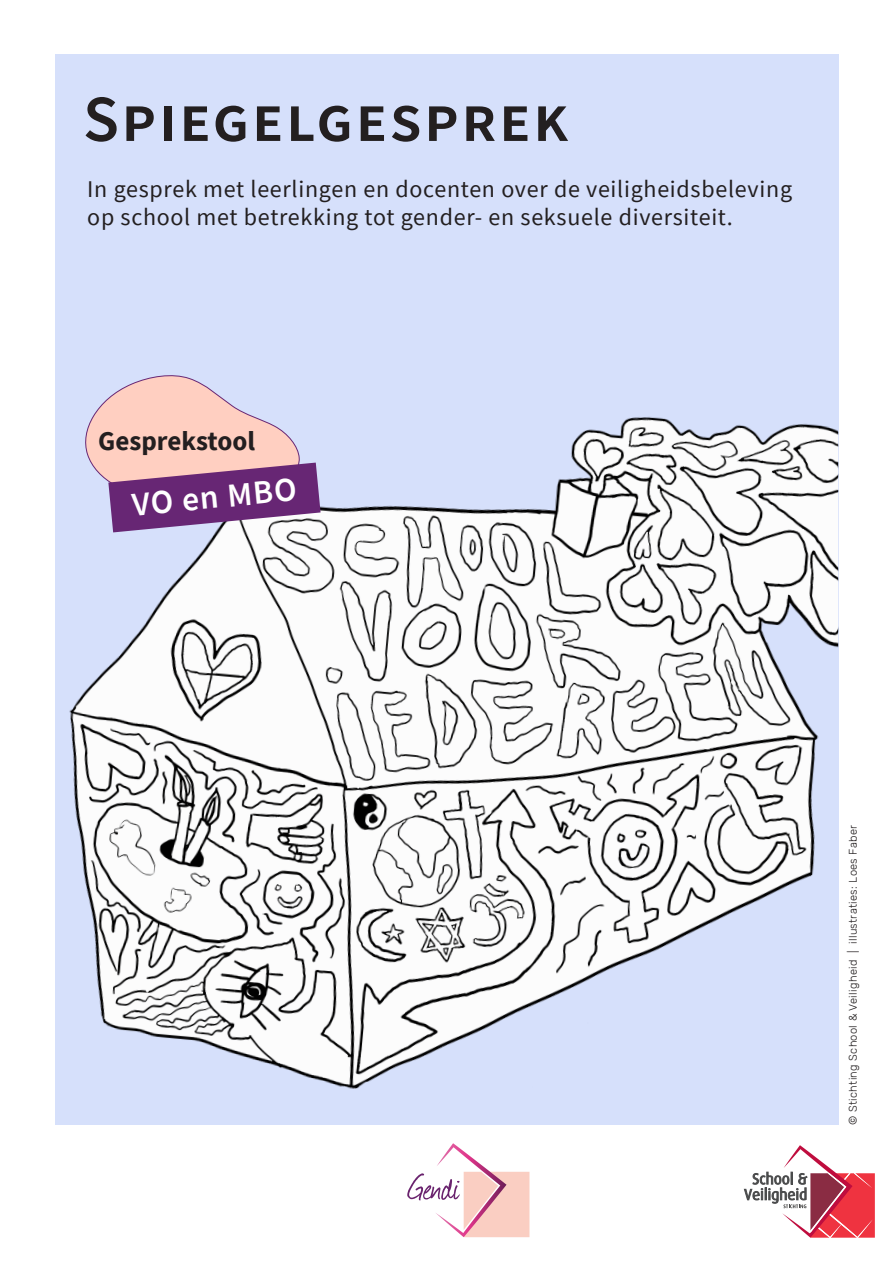
<style>
.page{position:relative;width:893px;height:1263px;background:#fff}
.page>*{position:absolute;margin:0;border:0;box-sizing:border-box;transform-origin:0 0}
.t1{font:600 66px "Source Sans Pro";color:#231f20}
.t2{font:600 33.6px "Source Sans Pro";color:#fff}
.t3{font:700 27px "Source Sans Pro";color:#231f20}
.t4{font:24px/28.8px "Source Sans Pro";letter-spacing:.03em;color:#231f20}
.t5{font:300 11.1px "Rubik";letter-spacing:.03em;color:#231f20}
</style>
<div class="page">
<div style="left:55px;top:55px;width:783px;height:1070px;background:#d6e0fb"></div>
<img style="left:69px;top:417px;width:769px;height:672px">
<svg style="left:407px;top:1143px;width:122px;height:94px"></svg>
<svg style="left:744px;top:1145px;width:131px;height:93px"></svg>
<svg style="left:83px;top:375px;width:238px;height:157px"></svg>
<p class="t1" style="left:83px;top:76px;width:486px">Spiegelgesprek</p>
<p class="t4" style="left:87px;top:174px;width:706px">In gesprek met leerlingen en docenten over de veiligheidsbeleving op school met betrekking tot gender- en seksuele diversiteit.</p>
<p class="t3" style="left:98px;top:422px;width:158px">Gesprekstool</p>
<p class="t2" style="left:130px;top:483px;width:167px;rotate:-6deg">VO en MBO</p>
<p class="t5" style="left:847px;top:1125px;width:301px;rotate:-90deg">© Stichting School &amp; Veiligheid | illustraties: Loes Faber</p>
</div>
